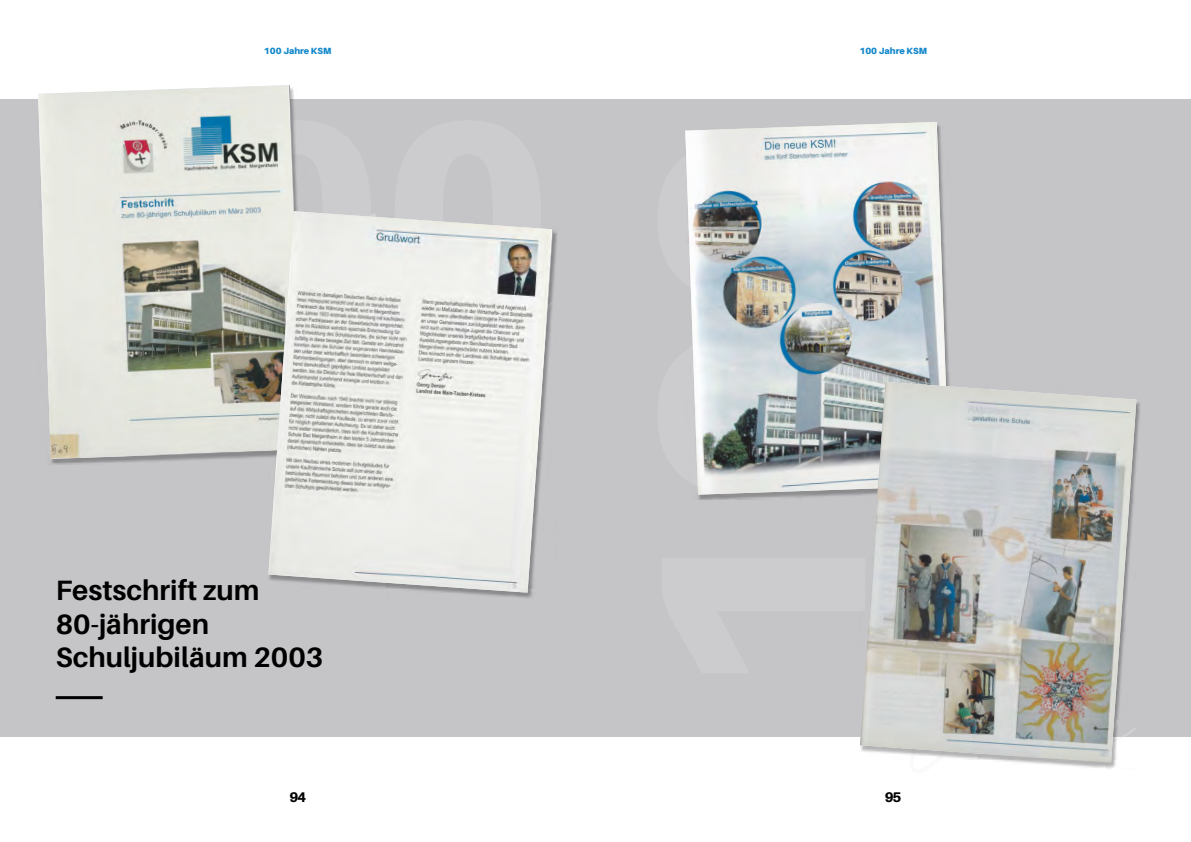
<style>
.page{position:relative;width:1191px;height:842px;background:#fff}
.page>*{position:absolute;margin:0;border:0;box-sizing:border-box;transform-origin:0 0}
.t1{font:700 28px/33.6px "Aileron";color:#000}
.t2{font:800 14px "Aileron";color:#000}
.t3{font:900 9px "Aileron";color:#1488ca}
</style>
<div class="page">
<div style="left:0;top:99px;width:1191px;height:638px;background:#c5c4c7"></div>
<img style="left:38px;top:85px;width:260px;height:374px">
<div style="left:268px;top:212px;width:289px;height:387px;background:#000;opacity:.3"></div>
<img style="left:268px;top:211px;width:285px;height:382px">
<div style="left:685px;top:123px;width:269px;height:378px;background:#000;opacity:.3"></div>
<img style="left:685px;top:122px;width:264px;height:373px">
<div style="left:859px;top:383px;width:282px;height:386px;background:#000;opacity:.3"></div>
<img style="left:860px;top:382px;width:276px;height:381px">
<hr style="left:56px;top:696px;width:47px;height:3px;background:#000">
<p class="t3" style="left:264px;top:45px;width:69px">100 Jahre KSM</p>
<p class="t1" style="left:56px;top:573px;width:269px">Festschrift zum<br>80-jährigen<br>Schuljubiläum 2003</p>
<p class="t2" style="left:289px;top:789px;width:18px">94</p>
<p class="t3" style="left:859px;top:45px;width:69px">100 Jahre KSM</p>
<p class="t2" style="left:885px;top:789px;width:18px">95</p>
</div>
